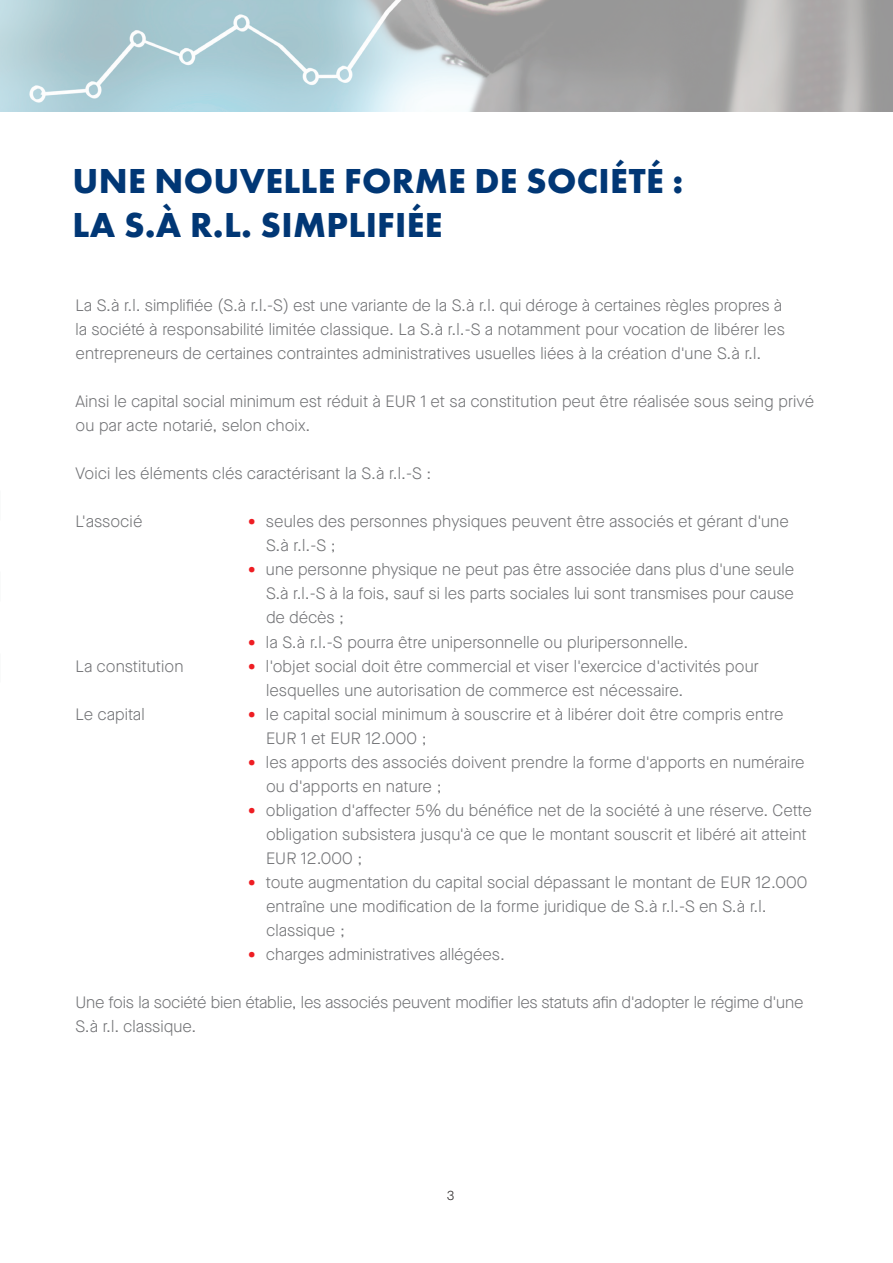
<style>
.page{position:relative;width:893px;height:1263px;background:#fff}
.page>*{position:absolute;margin:0;border:0;box-sizing:border-box;transform-origin:0 0}
.t1{font:700 36px "Futura PT";letter-spacing:.01em;color:#013775}
.t2{font:300 16.5px/24px "Maison Neue";letter-spacing:.005em;color:#717275}
.t3{font:300 13.5px "Maison Neue";color:#231f20}
.s1{font-size:37.5px;color:#ee1d23}
</style>
<div class="page">
<svg style="left:0;top:0;width:893px;height:112px;background:#aebcc0"></svg>
<p class="t1" style="left:72px;top:158px;width:612px">UNE NOUVELLE FORME DE SOCIÉTÉ :</p>
<p class="t1" style="left:72px;top:201px;width:371px">LA S.À R.L. SIMPLIFIÉE</p>
<p class="t2" style="left:75px;top:294px;width:711px">La S.à r.l. simplifiée (S.à r.l.-S) est une variante de la S.à r.l. qui déroge à certaines règles propres à la société à responsabilité limitée classique. La S.à r.l.-S a notamment pour vocation de libérer les entrepreneurs de certaines contraintes administratives usuelles liées à la création d'une S.à r.l.</p>
<p class="t2" style="left:75px;top:390px;width:740px">Ainsi le capital social minimum est réduit à EUR 1 et sa constitution peut être réalisée sous seing privé ou par acte notarié, selon choix.</p>
<p class="t2" style="left:75px;top:462px;width:357px">Voici les éléments clés caractérisant la S.à r.l.-S :</p>
<p class="t2" style="left:75px;top:510px;width:69px">L'associé</p>
<p class="t2" style="left:246px;top:510px;width:545px"><span class="s1">•</span> seules des personnes physiques peuvent être associés et gérant d'une</p>
<p class="t2" style="left:266px;top:534px;width:71px">S.à r.l.-S ;</p>
<p class="t2" style="left:266px;top:558px;width:530px;text-align:justify;text-indent:-20px"><span class="s1">•</span> une personne physique ne peut pas être associée dans plus d'une seule S.à r.l.-S à la fois, sauf si les parts sociales lui sont transmises pour cause de décès ;</p>
<p class="t2" style="left:246px;top:630px;width:444px"><span class="s1">•</span> la S.à r.l.-S pourra être unipersonnelle ou pluripersonnelle.</p>
<p class="t2" style="left:75px;top:654px;width:110px">La constitution</p>
<p class="t2" style="left:266px;top:654px;width:494px;text-indent:-20px"><span class="s1">•</span> l'objet social doit être commercial et viser l'exercice d'activités pour lesquelles une autorisation de commerce est nécessaire.</p>
<p class="t2" style="left:75px;top:702px;width:71px">Le capital</p>
<p class="t2" style="left:246px;top:702px;width:540px"><span class="s1">•</span> le capital social minimum à souscrire et à libérer doit être compris entre</p>
<p class="t2" style="left:266px;top:726px;width:162px">EUR 1 et EUR 12.000 ;</p>
<p class="t2" style="left:266px;top:750px;width:540px;text-indent:-20px"><span class="s1">•</span> les apports des associés doivent prendre la forme d'apports en numéraire ou d'apports en nature ;</p>
<p class="t2" style="left:266px;top:798px;width:547px;text-indent:-20px"><span class="s1">•</span> obligation d'affecter 5% du bénéfice net de la société à une réserve. Cette obligation subsistera jusqu'à ce que le montant souscrit et libéré ait atteint<br>EUR 12.000 ;</p>
<p class="t2" style="left:266px;top:870px;width:543px;text-indent:-20px"><span class="s1">•</span> toute augmentation du capital social dépassant le montant de EUR 12.000 entraîne une modification de la forme juridique de S.à r.l.-S en S.à r.l. classique ;</p>
<p class="t2" style="left:246px;top:942px;width:261px"><span class="s1">•</span> charges administratives allégées.</p>
<p class="t2" style="left:75px;top:990px;width:730px">Une fois la société bien établie, les associés peuvent modifier les statuts afin d'adopter le régime d'une<br>S.à r.l. classique.</p>
<p class="t3" style="left:447px;top:1186px;width:9px">3</p>
</div>
